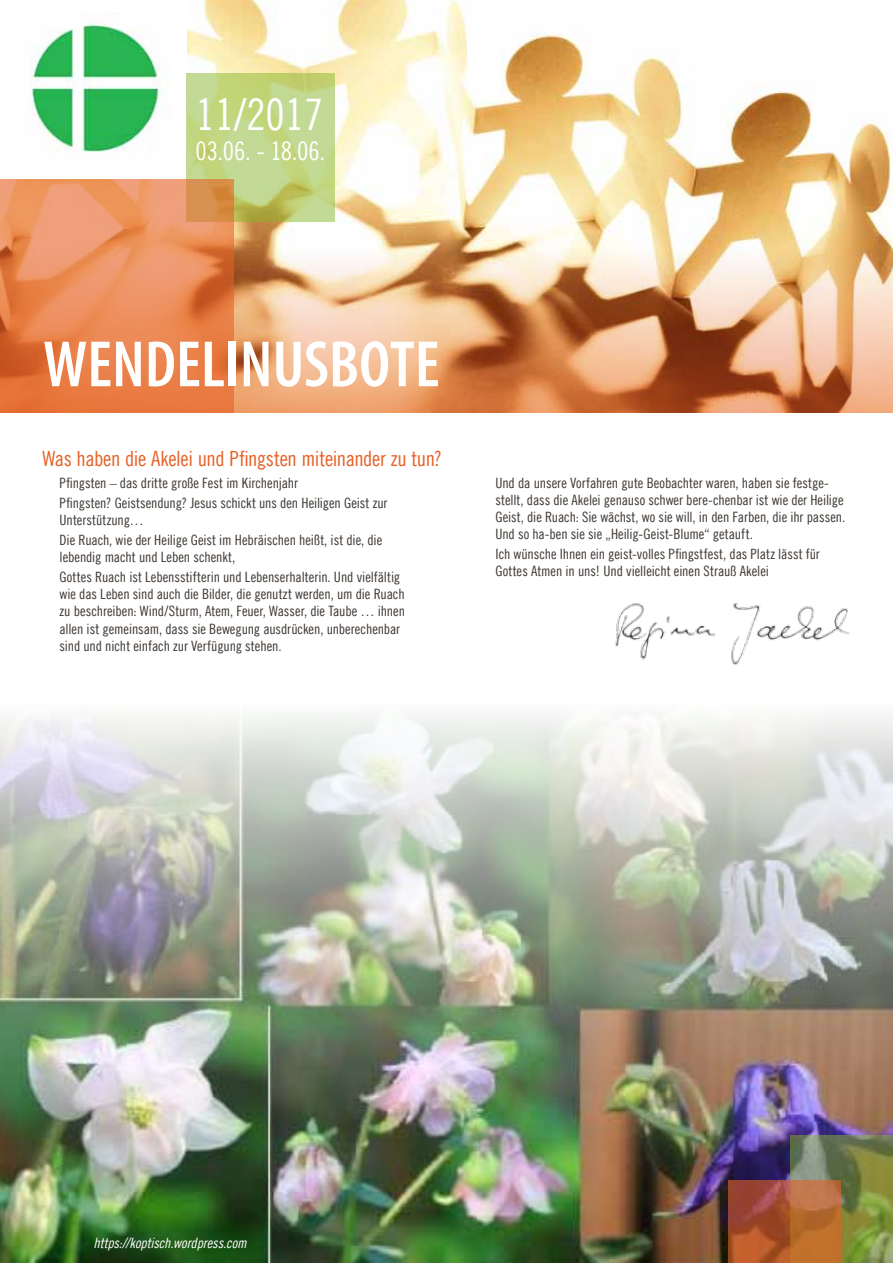
<style>
.page{position:relative;width:893px;height:1263px;background:#fff}
.page>*{position:absolute;margin:0;border:0;box-sizing:border-box;transform-origin:0 0}
.t1{font:600 condensed 66px "Myriad Pro";color:#fff}
.t2{font:43.5px "Trade Gothic LT Com Cn 18";color:#fff}
.t3{font:25.5px "Trade Gothic LT Com Cn 18";letter-spacing:-.005em;color:#fff}
.t4{font:21px "Trade Gothic LT Com Cn 18";letter-spacing:-.015em;color:#e76126}
.t5{font:14.25px/17.1px "Trade Gothic LT Com Cn 18";letter-spacing:-.005em;color:#3d3732}
.t6{font:14.25px "Trade Gothic LT Com Cn 18 Obl";letter-spacing:-.005em;color:#fff}
</style>
<div class="page">
<img style="left:0;top:716px;width:893px;height:547px">
<img style="left:187px;top:0;width:706px;height:412px">
<svg style="left:186px;top:73px;width:149px;height:149px;background:#c0d483"></svg>
<svg style="left:0;top:179px;width:234px;height:233px;background:#e88753"></svg>
<img style="left:30px;top:21px;width:133px;height:131px">
<svg style="left:790px;top:1135px;width:103px;height:128px;background:#79874b"></svg>
<svg style="left:729px;top:1180px;width:112px;height:83px;background:#af5c32"></svg>
<img style="left:615px;top:602px;width:235px;height:63px">
<h2 class="t2" style="left:196px;top:89px;width:129px">11/2017</h2>
<h3 class="t3" style="left:196px;top:136px;width:131px">03.06. - 18.06.</h3>
<h1 class="t1" style="left:43px;top:324px;width:398px">WENDELINUSBOTE</h1>
<h3 class="t4" style="left:43px;top:446px;width:401px">Was haben die Akelei und Pfingsten miteinander zu tun?</h3>
<p class="t5" style="left:60px;top:472px;width:329px;line-height:20.1px">Pfingsten – das dritte große Fest im Kirchenjahr<br>Pfingsten? Geistsendung? Jesus schickt uns den Heiligen Geist zur</p>
<p class="t5" style="left:60px;top:510px;width:324px;line-height:20.1px">Unterstützung…<br>Die Ruach, wie der Heilige Geist im Hebräischen heißt, ist die, die</p>
<p class="t5" style="left:60px;top:547px;width:342px;line-height:20.1px">lebendig macht und Leben schenkt,<br>Gottes Ruach ist Lebensstifterin und Lebenserhalterin. Und vielfältig</p>
<p class="t5" style="left:60px;top:586px;width:347px">wie das Leben sind auch die Bilder, die genutzt werden, um die Ruach zu beschreiben: Wind/Sturm, Atem, Feuer, Wasser, die Taube … ihnen allen ist gemeinsam, dass sie Bewegung ausdrücken, unberechenbar sind und nicht einfach zur Verfügung stehen.</p>
<p class="t5" style="left:495px;top:474px;width:351px">Und da unsere Vorfahren gute Beobachter waren, haben sie festge&shy;stellt, dass die Akelei genauso schwer bere-chenbar ist wie der Heilige Geist, die Ruach: Sie wächst, wo sie will, in den Farben, die ihr passen.<br>Und so ha-ben sie sie „Heilig-Geist-Blume“ getauft.</p>
<p class="t5" style="left:495px;top:545px;width:326px">Ich wünsche Ihnen ein geist-volles Pfingstfest, das Platz lässt für<br>Gottes Atmen in uns! Und vielleicht einen Strauß Akelei</p>
<p class="t6" style="left:94px;top:1234px;width:155px">https://koptisch.wordpress.com</p>
</div>
